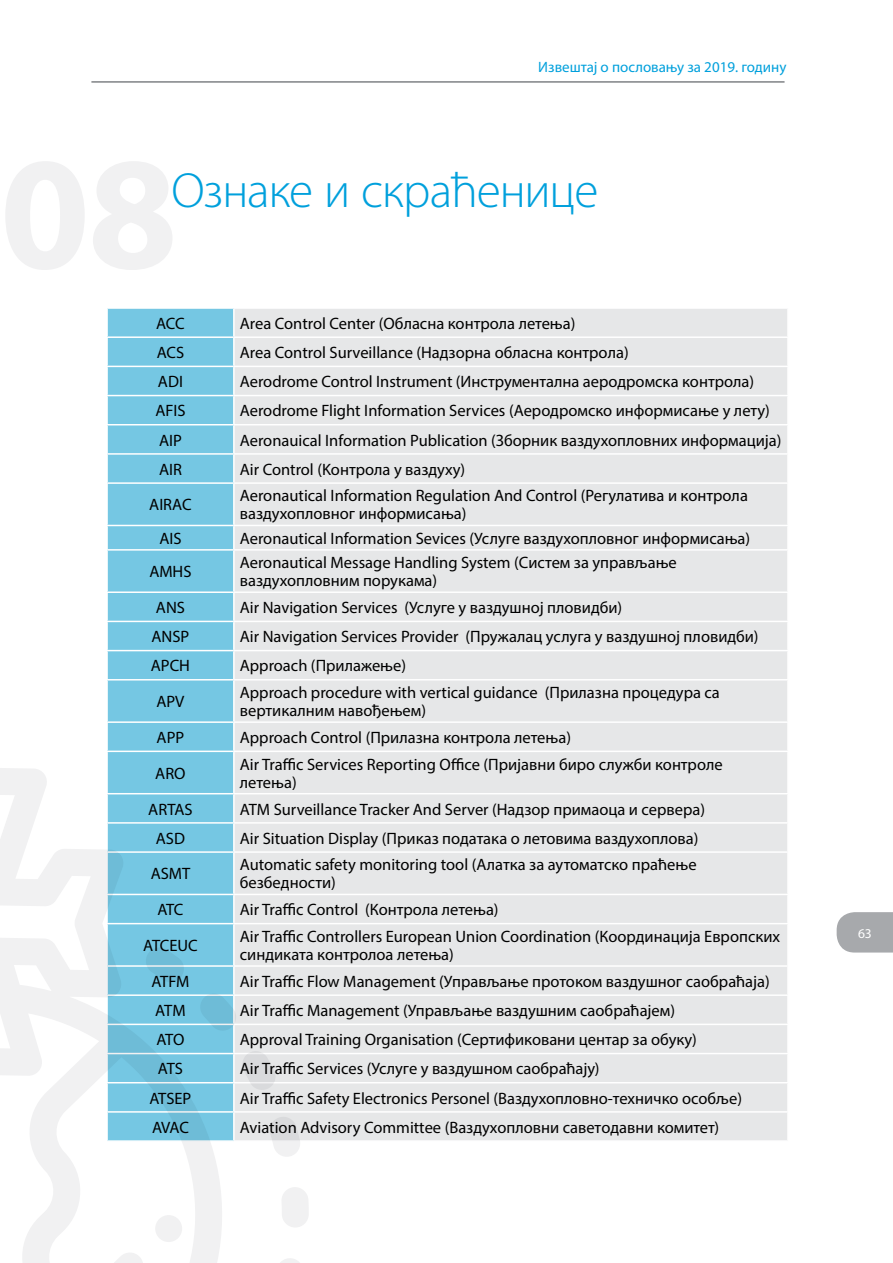
<style>
.page{position:relative;width:893px;height:1263px;background:#fff}
.page>*{position:absolute;margin:0;border:0;box-sizing:border-box;transform-origin:0 0}
.t1{font:300 49.5px "Myriad Pro";letter-spacing:-.025em;color:#00a0dc}
.t2{font:16.5px/18px "Myriad Pro";color:#000}
.t3{font:15px "Myriad Pro";color:#00a0dc}
.t4{font:13.5px "Myriad Pro";color:#fff}
</style>
<div class="page">
<div style="left:108px;top:309px;width:125px;height:458px;background:#75c7e3"></div>
<div style="left:235px;top:309px;width:552px;height:831px;background:#e6e7e8"></div>
<hr style="left:106px;top:336px;width:128px;height:2px;background:#fff">
<hr style="left:234px;top:336px;width:555px;height:2px;background:#fff">
<hr style="left:106px;top:366px;width:128px;height:1px;background:#fff">
<hr style="left:234px;top:366px;width:555px;height:1px;background:#fff">
<hr style="left:106px;top:395px;width:128px;height:1px;background:#fff">
<hr style="left:234px;top:395px;width:555px;height:1px;background:#fff">
<hr style="left:106px;top:424px;width:128px;height:1px;background:#fff">
<hr style="left:234px;top:424px;width:555px;height:1px;background:#fff">
<hr style="left:106px;top:453px;width:128px;height:2px;background:#fff">
<hr style="left:234px;top:453px;width:555px;height:2px;background:#fff">
<hr style="left:106px;top:482px;width:128px;height:2px;background:#fff">
<hr style="left:234px;top:482px;width:555px;height:2px;background:#fff">
<hr style="left:106px;top:525px;width:128px;height:1px;background:#fff">
<hr style="left:234px;top:525px;width:555px;height:1px;background:#fff">
<hr style="left:106px;top:549px;width:128px;height:2px;background:#fff">
<hr style="left:234px;top:549px;width:555px;height:2px;background:#fff">
<hr style="left:106px;top:591px;width:128px;height:2px;background:#fff">
<hr style="left:234px;top:591px;width:555px;height:2px;background:#fff">
<hr style="left:106px;top:621px;width:128px;height:1px;background:#fff">
<hr style="left:234px;top:621px;width:555px;height:1px;background:#fff">
<hr style="left:106px;top:650px;width:128px;height:1px;background:#fff">
<hr style="left:234px;top:650px;width:555px;height:1px;background:#fff">
<hr style="left:106px;top:679px;width:128px;height:1px;background:#fff">
<hr style="left:234px;top:679px;width:555px;height:1px;background:#fff">
<hr style="left:106px;top:721px;width:128px;height:2px;background:#fff">
<hr style="left:234px;top:721px;width:555px;height:2px;background:#fff">
<hr style="left:106px;top:750px;width:128px;height:2px;background:#fff">
<hr style="left:234px;top:750px;width:555px;height:2px;background:#fff">
<hr style="left:234px;top:793px;width:555px;height:1px;background:#fff">
<hr style="left:234px;top:822px;width:555px;height:2px;background:#fff">
<hr style="left:234px;top:851px;width:555px;height:2px;background:#fff">
<hr style="left:234px;top:894px;width:555px;height:1px;background:#fff">
<hr style="left:234px;top:923px;width:555px;height:1px;background:#fff">
<hr style="left:234px;top:965px;width:555px;height:2px;background:#fff">
<hr style="left:234px;top:994px;width:555px;height:2px;background:#fff">
<hr style="left:234px;top:1023px;width:555px;height:2px;background:#fff">
<hr style="left:234px;top:1053px;width:555px;height:1px;background:#fff">
<hr style="left:234px;top:1082px;width:555px;height:1px;background:#fff">
<hr style="left:234px;top:1111px;width:555px;height:2px;background:#fff">
<svg style="left:0;top:767px;width:246px;height:496px"></svg>
<svg style="left:282px;top:1187px;width:27px;height:40px"></svg>
<svg style="left:280px;top:1258px;width:20px;height:5px"></svg>
<svg style="left:144px;top:946px;width:42px;height:37px;background:#76c2dc"></svg>
<svg style="left:199px;top:992px;width:39px;height:40px;background:#88c8df"></svg>
<svg style="left:241px;top:1049px;width:36px;height:43px;background:#dfe0e2"></svg>
<svg style="left:269px;top:1115px;width:32px;height:42px"></svg>
<svg style="left:155px;top:1215px;width:27px;height:27px"></svg>
<hr style="left:91px;top:81px;width:693px;height:2px;background:#808285">
<svg style="left:837px;top:912px;width:56px;height:40px;background:#abadb0"></svg>
<p class="t3" style="left:538px;top:58px;width:250px">Извештај о пословању за 2019. годину</p>
<h1 class="t1" style="left:171px;top:161px;width:429px">Ознаке и скраћенице</h1>
<p class="t2" style="left:156px;top:314px;width:30px">ACC</p>
<p class="t2" style="left:240px;top:314px;width:337px">Area Control Center (Обласна контрола летења)</p>
<p class="t2" style="left:157px;top:343px;width:29px">ACS</p>
<p class="t2" style="left:240px;top:343px;width:390px">Area Control Surveillance (Надзорна обласна контрола)</p>
<p class="t2" style="left:158px;top:372px;width:27px">ADI</p>
<p class="t2" style="left:240px;top:372px;width:516px">Aerodrome Control Instrument (Инструментална аеродромска контрола)</p>
<p class="t2" style="left:155px;top:401px;width:32px">AFIS</p>
<p class="t2" style="left:240px;top:401px;width:531px">Aerodrome Flight Information Services (Аеродромско информисање у лету)</p>
<p class="t2" style="left:159px;top:431px;width:24px">AIP</p>
<p class="t2" style="left:240px;top:431px;width:543px">Aeronauical Information Publication (Зборник ваздухопловних информација)</p>
<p class="t2" style="left:159px;top:460px;width:24px">AIR</p>
<p class="t2" style="left:240px;top:460px;width:227px">Air Control (Koнтрола у ваздуху)</p>
<p class="t2" style="left:149px;top:496px;width:44px">AIRAC</p>
<p class="t2" style="left:240px;top:487px;width:510px">Aeronautical Information Regulation And Control (Регулатива и контрола ваздухопловног информисања)</p>
<p class="t2" style="left:159px;top:529px;width:24px">AIS</p>
<p class="t2" style="left:240px;top:529px;width:512px">Aeronautical Information Sevices (Услуге ваздухопловног информисања)</p>
<p class="t2" style="left:149px;top:562px;width:44px">AMHS</p>
<p class="t2" style="left:240px;top:553px;width:438px">Aeronautical Message Handling System (Систем за управљање ваздухопловним порукама)</p>
<p class="t2" style="left:156px;top:598px;width:31px">ANS</p>
<p class="t2" style="left:240px;top:598px;width:384px">Аir Navigation Services (Услуге у ваздушној пловидби)</p>
<p class="t2" style="left:152px;top:627px;width:39px">ANSP</p>
<p class="t2" style="left:240px;top:627px;width:520px">Air Navigation Services Provider (Пружалац услуга у ваздушној пловидби)</p>
<p class="t2" style="left:151px;top:657px;width:41px">APCH</p>
<p class="t2" style="left:240px;top:657px;width:168px">Approach (Прилажење)</p>
<p class="t2" style="left:156px;top:692px;width:30px">APV</p>
<p class="t2" style="left:240px;top:683px;width:482px">Approach procedure with vertical guidance (Прилазна процедура са вертикалним навођењем)</p>
<p class="t2" style="left:157px;top:728px;width:29px">APP</p>
<p class="t2" style="left:240px;top:728px;width:333px">Approach Control (Прилазна контрола летења)</p>
<p class="t2" style="left:155px;top:764px;width:32px">АRO</p>
<p class="t2" style="left:240px;top:755px;width:484px">Air Traffic Services Reporting Office (Пријавни биро служби контроле летења)</p>
<p class="t2" style="left:148px;top:800px;width:46px">ARTAS</p>
<p class="t2" style="left:240px;top:800px;width:467px">ATM Surveillance Tracker And Server (Надзор примаоца и серверa)</p>
<p class="t2" style="left:156px;top:829px;width:31px">ASD</p>
<p class="t2" style="left:240px;top:829px;width:460px">Air Situation Display (Приказ података о летовима ваздухоплова)</p>
<p class="t2" style="left:151px;top:865px;width:41px">ASMT</p>
<p class="t2" style="left:240px;top:856px;width:458px">Automatic safety monitoring tool (Алатка за аутоматско праћење безбедности)</p>
<p class="t2" style="left:157px;top:900px;width:28px">ATC</p>
<p class="t2" style="left:240px;top:900px;width:260px">Air Traffic Control (Контрола летења)</p>
<p class="t2" style="left:143px;top:936px;width:56px">ATCEUC</p>
<p class="t2" style="left:240px;top:927px;width:542px">Air Traffic Controllers European Union Coordination (Координација Европских синдиката контролоа летења)</p>
<p class="t2" style="left:151px;top:972px;width:40px">ATFM</p>
<p class="t2" style="left:240px;top:972px;width:531px">Air Traffic Flow Management (Управљање протоком ваздушног саобраћаја)</p>
<p class="t2" style="left:155px;top:1001px;width:32px">ATM</p>
<p class="t2" style="left:240px;top:1001px;width:437px">Air Traffic Management (Управљање ваздушним саобраћајем)</p>
<p class="t2" style="left:156px;top:1030px;width:29px">ATO</p>
<p class="t2" style="left:240px;top:1030px;width:458px">Approval Training Organisation (Сертификовани центар за обуку)</p>
<p class="t2" style="left:158px;top:1059px;width:27px">ATS</p>
<p class="t2" style="left:240px;top:1059px;width:361px">Air Traffic Services (Услуге у ваздушном саобраћају)</p>
<p class="t2" style="left:149px;top:1089px;width:43px">ATSEP</p>
<p class="t2" style="left:240px;top:1089px;width:504px">Air Traffic Safety Electronics Personel (Ваздухопловно-техничко особље)</p>
<p class="t2" style="left:152px;top:1118px;width:38px">AVAC</p>
<p class="t2" style="left:240px;top:1118px;width:481px">Aviation Advisory Committee (Ваздухопловни саветoдавни комитет)</p>
<p class="t4" style="left:858px;top:926px;width:15px">63</p>
</div>
